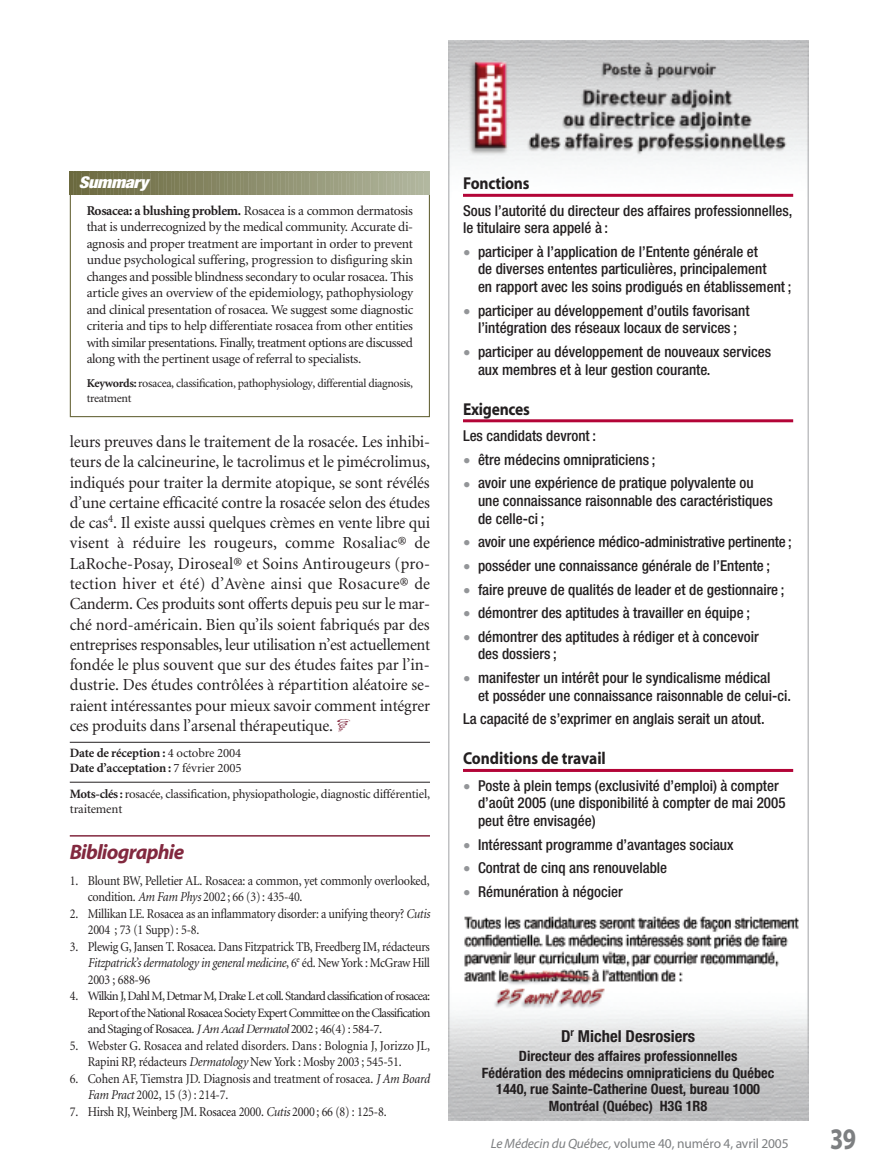
<style>
.page{position:relative;width:878px;height:1175px;background:#fff}
.page>*{position:absolute;margin:0;border:0;box-sizing:border-box;transform-origin:0 0}
.t1{font:700 30px "Myriad";color:#7d7f81;scale:.8 1}
.t2{font:italic 700 21px "Myriad";letter-spacing:-.035em;color:#82293f}
.t3{font:700 17.25px "Myriad";letter-spacing:-.01em;color:#231f20;scale:.9 1}
.t4{font:16.8px/20.2px "Minion";letter-spacing:-.01em;color:#231f20;text-align:justify}
.t5{font:700 condensed 16.5px "Helvetica Neue";color:#231f20}
.t6{font:italic 900 condensed 16.2px "Helvetica Neue";letter-spacing:-.015em;color:#fff;scale:1.11 1}
.t7{font:500 condensed 15px/17.7px "Helvetica Neue";color:#231f20}
.t8{font:700 condensed 14.25px/16.5px "Helvetica Neue";color:#231f20;text-align:center}
.t9{font:13.5px/16.5px "Minion";letter-spacing:-.02em;color:#231f20;scale:.9 1}
.t10{font:13.5px/16.5px "Minion";letter-spacing:-.02em;color:#231f20;text-align:justify}
.t11{font:13.5px "Myriad";letter-spacing:-.01em;color:#7d7f81}
.t12{font:12.75px/16.5px "Minion";letter-spacing:-.02em;color:#231f20}
.t13{font:700 12.75px/15px "Minion";letter-spacing:-.01em;color:#231f20}
.t14{font:12px/15px "Minion";letter-spacing:-.03em;color:#231f20}
.s1{color:#939598}
.s2{font-weight:700}
.s3{font-weight:400}
.s4{font-style:italic}
.s5{font-size:13.5px}
</style>
<div class="page">
<hr style="left:70px;top:742px;width:360px;height:1px;background:#231f20">
<hr style="left:70px;top:782px;width:360px;height:1px;background:#231f20">
<hr style="left:70px;top:835px;width:360px;height:1px;background:#82293f">
<svg style="left:70px;top:172px;width:360px;height:22px"></svg>
<img style="left:448px;top:40px;width:360px;height:1080px">
<hr style="left:463px;top:194px;width:330px;height:3px;background:#b30437">
<hr style="left:463px;top:419px;width:330px;height:3px;background:#b30437">
<hr style="left:463px;top:769px;width:330px;height:3px;background:#b30437">
<p class="t6" style="left:79px;top:177px;width:64px">Summary</p>
<p class="t3" style="left:463px;top:177px;width:76px">Fonctions</p>
<p class="t7" style="left:463px;top:203px;width:331px">Sous l’autorité du directeur des affaires professionnelles, le titulaire sera appelé à :</p>
<p class="t7" style="left:478px;top:244px;width:315px;text-indent:-15px"><span class="s1">•</span> participer à l’application de l’Entente générale et<br>de diverses ententes particulières, principalement<br>en rapport avec les soins prodigués en établissement ;</p>
<p class="t7" style="left:463px;top:303px;width:288px;text-align:center"><span class="s1">•</span> participer au développement d’outils favorisant l’intégration des réseaux locaux de services ;</p>
<p class="t7" style="left:478px;top:344px;width:295px;text-indent:-15px"><span class="s1">•</span> participer au développement de nouveaux services aux membres et à leur gestion courante.</p>
<p class="t3" style="left:463px;top:402px;width:76px">Exigences</p>
<p class="t7" style="left:463px;top:428px;width:134px">Les candidats devront :</p>
<p class="t7" style="left:463px;top:452px;width:194px"><span class="s1">•</span> être médecins omnipraticiens ;</p>
<p class="t7" style="left:478px;top:475px;width:296px;text-indent:-15px"><span class="s1">•</span> avoir une expérience de pratique polyvalente ou une connaissance raisonnable des caractéristiques de celle-ci ;</p>
<p class="t7" style="left:463px;top:534px;width:330px"><span class="s1">•</span> avoir une expérience médico-administrative pertinente ;</p>
<p class="t7" style="left:463px;top:558px;width:308px"><span class="s1">•</span> posséder une connaissance générale de l’Entente ;</p>
<p class="t7" style="left:463px;top:581px;width:323px"><span class="s1">•</span> faire preuve de qualités de leader et de gestionnaire ;</p>
<p class="t7" style="left:463px;top:605px;width:288px"><span class="s1">•</span> démontrer des aptitudes à travailler en équipe ;</p>
<p class="t7" style="left:478px;top:629px;width:282px;text-indent:-15px"><span class="s1">•</span> démontrer des aptitudes à rédiger et à concevoir des dossiers ;</p>
<p class="t7" style="left:478px;top:670px;width:314px;text-indent:-15px"><span class="s1">•</span> manifester un intérêt pour le syndicalisme médical<br>et posséder une connaissance raisonnable de celui-ci.</p>
<p class="t7" style="left:463px;top:711px;width:303px">La capacité de s’exprimer en anglais serait un atout.</p>
<p class="t3" style="left:463px;top:752px;width:160px">Conditions de travail</p>
<p class="t7" style="left:478px;top:778px;width:309px;text-indent:-15px"><span class="s1">•</span> Poste à plein temps (exclusivité d’emploi) à compter d’août 2005 (une disponibilité à compter de mai 2005 peut être envisagée)</p>
<p class="t7" style="left:463px;top:836px;width:272px"><span class="s1">•</span> Intéressant programme d’avantages sociaux</p>
<p class="t7" style="left:463px;top:860px;width:206px"><span class="s1">•</span> Contrat de cinq ans renouvelable</p>
<p class="t7" style="left:463px;top:884px;width:161px"><span class="s1">•</span> Rémunération à négocier</p>
<p class="t10" style="left:87px;top:203px;width:328px"><span class="s2">Rosacea: a blushing problem.</span> Rosacea is a common dermatosis that is underrecognized by the medical community. Accurate di&shy;agnosis and proper treatment are important in order to prevent undue psychological suffering, progression to disfiguring skin changes and possible blindness secondary to ocular rosacea. This article gives an overview of the epidemiology, pathophysiology and clinical presentation of rosacea. We suggest some diagnostic criteria and tips to help differentiate rosacea from other entities with similar presentations. Finally, treatment options are discussed along with the pertinent usage of referral to specialists.</p>
<p class="t14" style="left:87px;top:377px;width:328px"><span class="s2">Keywords:</span> rosacea, classification, pathophysiology, differential diagnosis, treatment</p>
<p class="t4" style="left:70px;top:433px;width:362px">leurs preuves dans le traitement de la rosacée. Les inhibi&shy;teurs de la calcineurine, le tacrolimus et le pimécrolimus, indiqués pour traiter la dermite atopique, se sont révélés d’une certaine efficacité contre la rosacée selon des études de cas<sup>4</sup>. Il existe aussi quelques crèmes en vente libre qui visent à réduire les rougeurs, comme Rosaliac® de LaRoche-Posay, Diroseal® et Soins Antirougeurs (pro&shy;tection hiver et été) d’Avène ainsi que Rosacure® de Canderm. Ces produits sont offerts depuis peu sur le mar&shy;ché nord-américain. Bien qu’ils soient fabriqués par des entreprises responsables, leur utilisation n’est actuellement fondée le plus souvent que sur des études faites par l’in&shy;dustrie. Des études contrôlées à répartition aléatoire se&shy;raient intéressantes pour mieux savoir comment intégrer ces produits dans l’arsenal thérapeutique.</p>
<p class="t13" style="left:70px;top:746px;width:173px">Date de réception : <span class="s3">4 octobre 2004<br></span>Date d’acceptation : <span class="s3">7 février 2005</span></p>
<p class="t12" style="left:70px;top:787px;width:362px;line-height:15px"><span class="s2">Mots-clés :</span> rosacée, classification, physiopathologie, diagnostic différentiel, traitement</p>
<h2 class="t2" style="left:70px;top:844px;width:116px">Bibliographie</h2>
<p class="t9" style="left:88px;top:873px;width:381px;text-indent:-18px">1. Blount BW, Pelletier AL. Rosacea: a common, yet commonly overlooked, condition. <span class="s4">Am Fam Phys</span> 2002 ; 66 (3) : 435-40.</p>
<p class="t9" style="left:88px;top:906px;width:382px;text-indent:-18px">2. Millikan LE. Rosacea as an inflammatory disorder: a unifying theory? <span class="s4">Cutis<br></span>2004 ; 73 (1 Supp) : 5-8.</p>
<p class="t9" style="left:88px;top:939px;width:382px;text-align:justify;text-indent:-18px">3. Plewig G, Jansen T. Rosacea. Dans Fitzpatrick TB, Freedberg IM, rédacteurs <span class="s4">Fitzpatrick’s dermatology in general medicine</span>, 6<sup>e</sup> éd. New York : McGraw Hill 2003 ; 688-96</p>
<p class="t12" style="left:88px;top:988px;width:344px;text-align:justify;text-indent:-18px"><span class="s5">4.</span> Wilkin J, Dahl M, Detmar M, Drake L et coll. Standard classification of rosacea:<br>Report of the National Rosacea Society Expert Committee on the Classification and Staging of Rosacea. <span class="s4">JAm Acad Dermatol</span> 2002 ; 46(4) : 584-7.</p>
<p class="t9" style="left:88px;top:1038px;width:382px;text-indent:-18px">5. Webster G. Rosacea and related disorders. Dans : Bolognia J, Jorizzo JL,<br>Rapini RP, rédacteurs <span class="s4">Dermatology</span> New York : Mosby 2003 ; 545-51.</p>
<p class="t9" style="left:88px;top:1071px;width:381px;text-indent:-18px">6. Cohen AF, Tiemstra JD. Diagnosis and treatment of rosacea. <span class="s4">J Am Board<br>Fam Pract</span> 2002, 15 (3) : 214-7.</p>
<p class="t9" style="left:70px;top:1104px;width:353px">7. Hirsh RJ, Weinberg JM. Rosacea 2000. <span class="s4">Cutis</span> 2000 ; 66 (8) : 125-8.</p>
<p class="t5" style="left:561px;top:1030px;width:136px">D<sup>r</sup> Michel Desrosiers</p>
<p class="t8" style="left:482px;top:1048px;width:294px">Directeur des affaires professionnelles<br>Fédération des médecins omnipraticiens du Québec 1440, rue Sainte-Catherine Ouest, bureau 1000<br>Montréal (Québec) H3G 1R8</p>
<p class="t11" style="left:490px;top:1138px;width:299px"><span class="s4">Le Médecin du Québec,</span> volume 40, numéro 4, avril 2005</p>
<h1 class="t1" style="left:830px;top:1127px;width:34px">39</h1>
</div>
